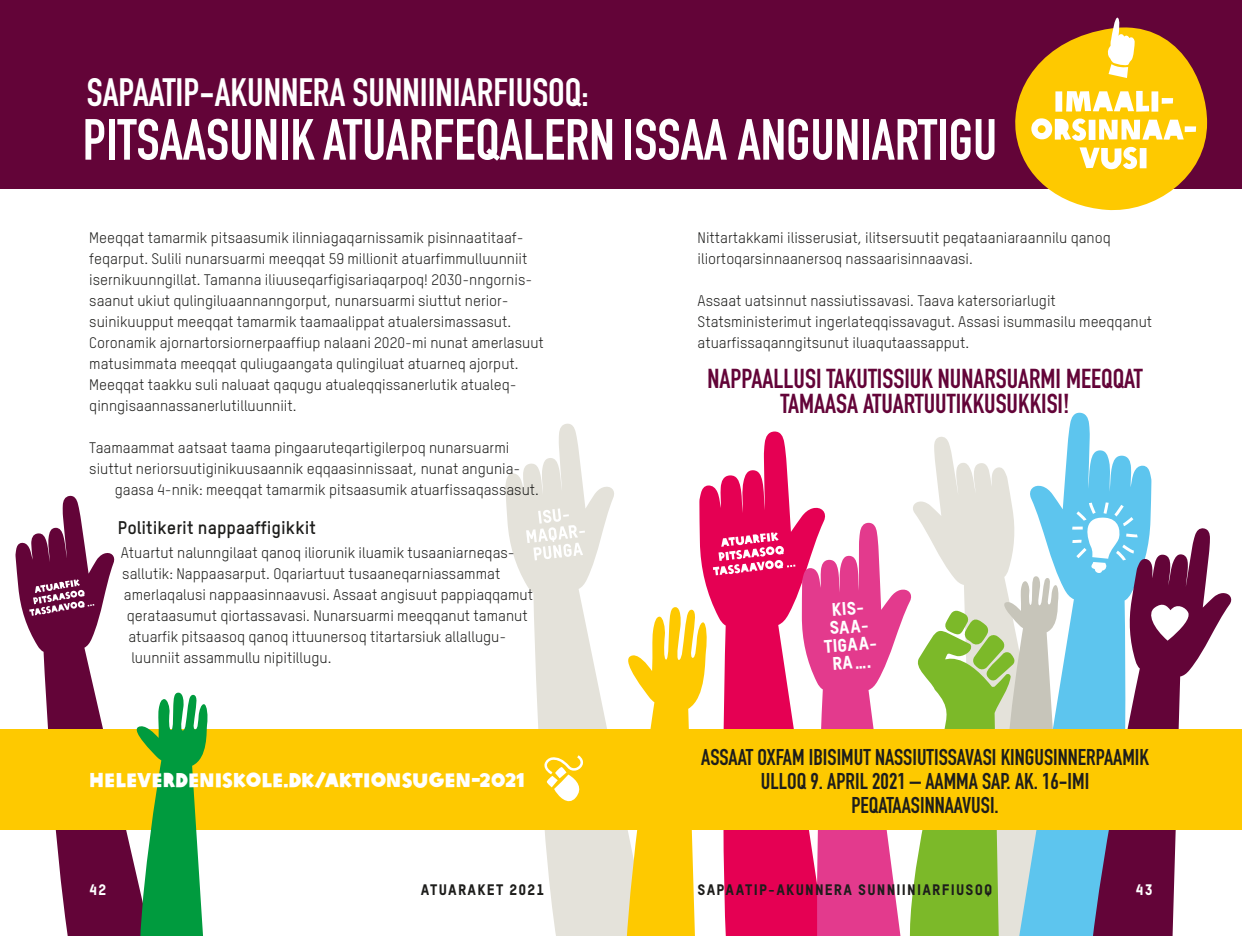
<style>
.page{position:relative;width:1242px;height:936px;background:#fff}
.page>*{position:absolute;margin:0;border:0;box-sizing:border-box;transform-origin:0 0}
.t1{font:700 57px "DIN Condensed";color:#fff}
.t2{font:700 39px "DIN Condensed";color:#fff}
.t3{font:700 27px/25.5px "DIN Condensed";color:#630438;text-align:center}
.t4{font:700 22.5px/24px "DIN Condensed";color:#1d1d1b;text-align:center}
.t5{font:19.5px "Oxfam Global Headline";color:#fff}
.t6{font:700 18px "Oxfam TSTARPRO";color:#1d1d1b}
.t7{font:18px/18px "Oxfam TSTARPRO Headline";color:#fff;text-align:center}
.t8{font:15px/21px "Oxfam TSTARPRO";color:#1d1d1b}
.t9{font:15px "Oxfam TSTARPRO Headline";letter-spacing:.08em;color:#1d1d1b}
.t10{font:15px "Oxfam TSTARPRO Headline";color:#fff}
</style>
<div class="page">
<svg style="left:919px;top:437px;width:87px;height:65px"></svg>
<svg style="left:501px;top:423px;width:113px;height:512px"></svg>
<svg style="left:585px;top:601px;width:112px;height:334px"></svg>
<svg style="left:1006px;top:412px;width:146px;height:105px"></svg>
<svg style="left:1137px;top:517px;width:105px;height:418px"></svg>
<svg style="left:697px;top:431px;width:128px;height:504px;fill:#e50053"></svg>
<svg style="left:10px;top:495px;width:105px;height:440px"></svg>
<svg style="left:802px;top:522px;width:105px;height:413px;fill:#e33a8d"></svg>
<div style="left:0;top:0;width:1242px;height:189px;background:#630438"></div>
<div style="left:0;top:729px;width:1242px;height:100px;background:#fec900"></div>
<svg style="left:544px;top:755px;width:39px;height:47px"></svg>
<svg style="left:1146px;top:601px;width:44px;height:39px"></svg>
<svg style="left:907px;top:502px;width:230px;height:433px"></svg>
<svg style="left:105px;top:687px;width:128px;height:248px"></svg>
<svg style="left:29px;top:579px;width:65px;height:36px"></svg>
<svg style="left:713px;top:532px;width:82px;height:43px"></svg>
<svg style="left:526px;top:508px;width:59px;height:52px"></svg>
<svg style="left:1015px;top:17px;width:192px;height:194px"></svg>
<h2 class="t2" style="left:87px;top:66px;width:503px">SAPAATIP-AKUNNERA SUNNIINIARFIUSOQ:</h2>
<h1 class="t1" style="left:83px;top:101px;width:916px">PITSAASUNIK ATUARFEQALERN ISSAA ANGUNIARTIGU</h1>
<p class="t8" style="left:89px;top:226px;width:456px">Meeqqat tamarmik pitsaasumik ilinniagaqarnissamik pisinnaatitaaf&shy;feqarput. Sulili nunarsuarmi meeqqat 59 millionit atuarfimmulluunniit isernikuunngillat. Tamanna iliuuseqarfigisariaqarpoq! 2030-nngornis&shy;saanut ukiut qulingiluaannanngorput, nunarsuarmi siuttut nerior&shy;suinikuupput meeqqat tamarmik taamaalippat atualersimassasut.<br>Coronamik ajornartorsiornerpaaffiup nalaani 2020-mi nunat amerlasuut matusimmata meeqqat quliugaangata qulingiluat atuarneq ajorput.<br>Meeqqat taakku suli naluaat qaqugu atualeqqissanerlutik atualeq&shy;qinngisaannassanerlutilluunniit.</p>
<p class="t8" style="left:89px;top:436px;width:421px">Taamaammat aatsaat taama pingaaruteqartigilerpoq nunarsuarmi</p>
<p class="t8" style="left:89px;top:457px;width:432px">siuttut neriorsuutiginikuusaannik eqqaasinnissaat, nunat angunia-</p>
<p class="t8" style="left:115px;top:478px;width:426px">gaasa 4-nnik: meeqqat tamarmik pitsaasumik atuarfissaqassasut.</p>
<p class="t6" style="left:118px;top:514px;width:200px">Politikerit nappaaffigikkit</p>
<p class="t8" style="left:121px;top:541px;width:395px">Atuartut nalunngilaat qanoq iliorunik iluamik tusaaniarneqas-</p>
<p class="t8" style="left:122px;top:562px;width:379px">sallutik: Nappaasarput. Oqariartuut tusaaneqarniassammat</p>
<p class="t8" style="left:124px;top:583px;width:411px">amerlaqalusi nappaasinnaavusi. Assaat angisuut pappiaqqamut</p>
<p class="t8" style="left:127px;top:604px;width:402px">qerataasumut qiortassavasi. Nunarsuarmi meeqqanut tamanut</p>
<p class="t8" style="left:128px;top:625px;width:379px">atuarfik pitsaasoq qanoq ittuunersoq titartarsiuk allallugu-</p>
<p class="t8" style="left:131px;top:646px;width:202px">luunniit assammullu nipitillugu.</p>
<h3 class="t5" style="left:89px;top:763px;width:437px">HELEVERDENISKOLE.DK/AKTIONSUGEN-2021</h3>
<p class="t8" style="left:697px;top:226px;width:415px">Nittartakkami ilisserusiat, ilitsersuutit peqataaniaraannilu qanoq iliortoqarsinnaanersoq nassaarisinnaavasi.</p>
<p class="t8" style="left:697px;top:289px;width:456px">Assaat uatsinnut nassiutissavasi. Taava katersoriarlugit<br>Statsministerimut ingerlateqqissavagut. Assasi isummasilu meeqqanut atuarfissaqanngitsunut iluaqutaassapput.</p>
<h3 class="t3" style="left:707px;top:365px;width:436px">NAPPAALLUSI TAKUTISSIUK NUNARSUARMI MEEQQAT<br>TAMAASA ATUARTUUTIKKUSUKKISI!</h3>
<p class="t7" style="left:820px;top:599px;width:56px;rotate:-4deg">KIS-<br>SAA-<br>TIGAA-<br>RA….</p>
<h3 class="t4" style="left:701px;top:745px;width:449px">ASSAAT OXFAM IBISIMUT NASSIUTISSAVASI KINGUSINNERPAAMIK<br>ULLOQ 9. APRIL 2021 – AAMMA SAP. AK. 16-IMI<br>PEQATAASINNAAVUSI.</h3>
<p class="t9" style="left:421px;top:877px;width:125px">ATUARAKET 2021</p>
<p class="t10" style="left:1135px;top:877px;width:19px">43</p>
<p class="t10" style="left:89px;top:877px;width:18px">42</p>
<p class="t9" style="left:697px;top:877px;width:296px">SAPAATIP-AKUNNERA SUNNIINIARFIUSOQ</p>
</div>
